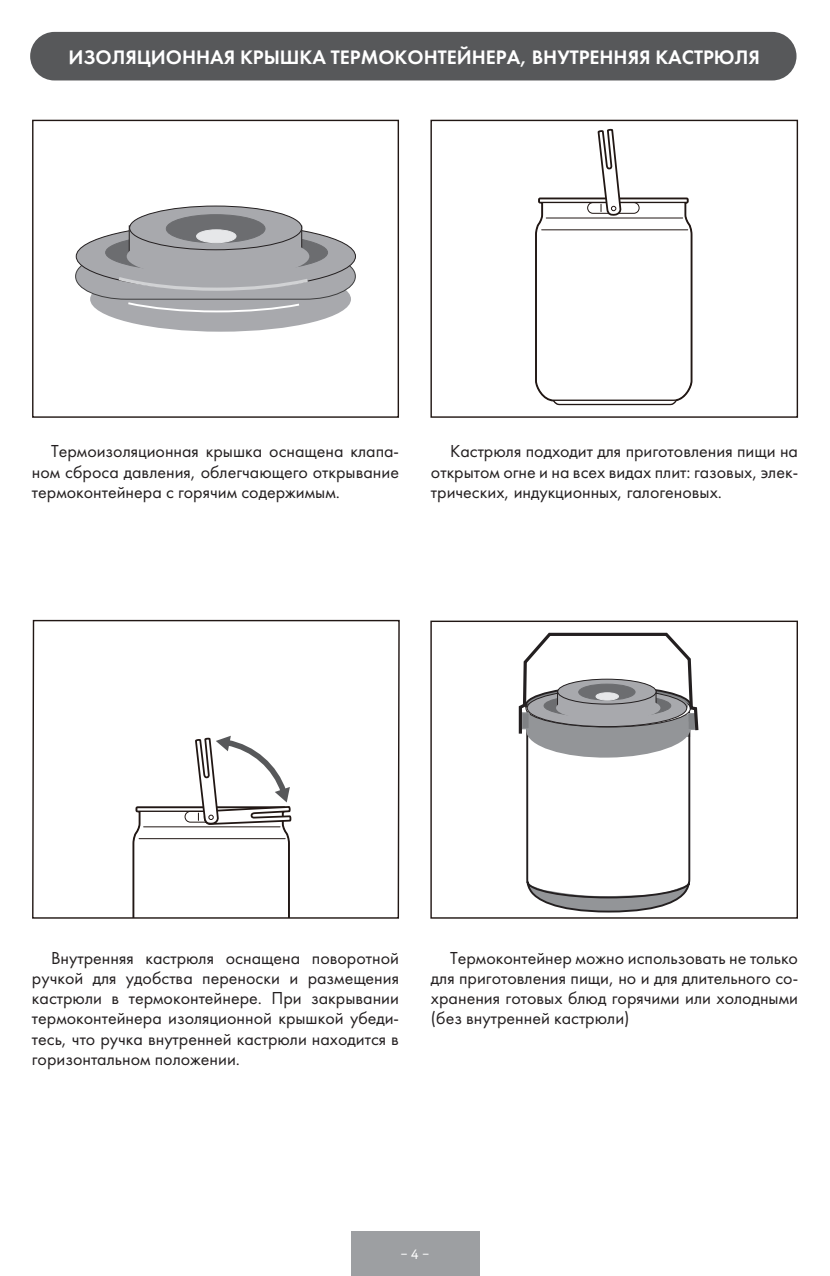
<style>
.page{position:relative;width:830px;height:1276px;background:#fff}
.page>*{position:absolute;margin:0;border:0;box-sizing:border-box;transform-origin:0 0}
.ZAGOLOVOK{font:20.25px "Futura Demi";color:#fff}
.MAIN{font:18px/20.2px "Futura";color:#231f20;text-align:justify}
.t1{font:13.5px "Circe";color:#fff}
</style>
<div class="page">
<div style="left:350px;top:1231px;width:129px;height:45px;background:#9d9fa2"></div>
<div style="left:30px;top:32px;width:766px;height:48px;background:#57585a;border-radius:24px"></div>
<div style="left:32px;top:120px;width:367px;height:298px;border:1px solid #211714"></div>
<div style="left:430px;top:120px;width:367px;height:298px;border:1px solid #211714"></div>
<svg style="left:32px;top:619px;width:368px;height:300px"></svg>
<div style="left:90px;top:267px;width:261px;height:65px;background:#a8a9ad;border-radius:50%"></div>
<div style="left:76px;top:224px;width:279px;height:65px;background:#a8a9ad;border-radius:50%"></div>
<div style="left:106px;top:232px;width:221px;height:41px;background:#6c6d70;border-radius:50%"></div>
<div style="left:129px;top:226px;width:172px;height:30px;background:#a8a9ad"></div>
<div style="left:127px;top:235px;width:182px;height:43px;background:#a8a9ad;border-radius:50%"></div>
<div style="left:129px;top:206px;width:172px;height:44px;background:#a8a9ad;border-radius:50%"></div>
<div style="left:129px;top:206px;width:173px;height:44px;border:1px solid #231f20;border-radius:50%"></div>
<div style="left:166px;top:215px;width:99px;height:28px;background:#6c6d70;border-radius:50%"></div>
<div style="left:166px;top:214px;width:99px;height:29px;border:1px solid #6c6d70;border-radius:50%"></div>
<svg style="left:75px;top:253px;width:280px;height:60px"></svg>
<div style="left:196px;top:230px;width:40px;height:13px;background:#e6e7e9;border-radius:50%"></div>
<div style="left:196px;top:229px;width:40px;height:14px;border:1px solid #e6e7e9;border-radius:50%"></div>
<svg style="left:533px;top:119px;width:160px;height:287px"></svg>
<svg style="left:518px;top:632px;width:181px;height:281px"></svg>
<div style="left:527px;top:689px;width:159px;height:37px;background:#a8a9ad;border-radius:50%"></div>
<div style="left:526px;top:689px;width:160px;height:38px;border:1px solid #231f20;border-radius:50%"></div>
<div style="left:543px;top:694px;width:127px;height:23px;background:#6c6d70;border-radius:50%"></div>
<svg style="left:559px;top:695px;width:95px;height:7px"></svg>
<div style="left:557px;top:690px;width:99px;height:18px;border:1px solid #231f20"></div>
<div style="left:555px;top:695px;width:105px;height:25px;background:#a8a9ad;border-radius:50%"></div>
<svg style="left:557px;top:679px;width:98px;height:25px"></svg>
<div style="left:557px;top:679px;width:99px;height:25px;border:1px solid #231f20;border-radius:50%"></div>
<div style="left:578px;top:684px;width:56px;height:16px;background:#6c6d70;border-radius:50%"></div>
<div style="left:578px;top:684px;width:57px;height:16px;border:1px solid #6c6d70;border-radius:50%"></div>
<div style="left:595px;top:693px;width:23px;height:7px;background:#e6e7e9;border-radius:50%"></div>
<div style="left:595px;top:692px;width:23px;height:8px;border:1px solid #e6e7e9;border-radius:50%"></div>
<div style="left:430px;top:620px;width:367px;height:298px;border:1px solid #211714"></div>
<p class="ZAGOLOVOK" style="left:68px;top:44px;width:692px">ИЗОЛЯЦИОННАЯ КРЫШКА ТЕРМОКОНТЕЙНЕРА, ВНУТРЕННЯЯ КАСТРЮЛЯ</p>
<p class="MAIN" style="left:32px;top:441px;width:368px;text-indent:19px">Термоизоляционная крышка оснащена клапа&shy;ном сброса давления, облегчающего открывание термоконтейнера с горячим содержимым.</p>
<p class="MAIN" style="left:431px;top:441px;width:368px;text-indent:19px">Кастрюля подходит для приготовления пищи на открытом огне и на всех видах плит: газовых, элек&shy;трических, индукционных, галогеновых.</p>
<p class="MAIN" style="left:32px;top:947px;width:368px;text-indent:19px">Внутренняя кастрюля оснащена поворотной ручкой для удобства переноски и размещения кастрюли в термоконтейнере. При закрывании термоконтейнера изоляционной крышкой убеди&shy;тесь, что ручка внутренней кастрюли находится в горизонтальном положении.</p>
<p class="MAIN" style="left:431px;top:947px;width:368px;text-indent:19px">Термоконтейнер можно использовать не только для приготовления пищи, но и для длительного со&shy;хранения готовых блюд горячими или холодными (без внутренней кастрюли)</p>
<p class="t1" style="left:400px;top:1245px;width:31px">‒ 4 ‒</p>
</div>
